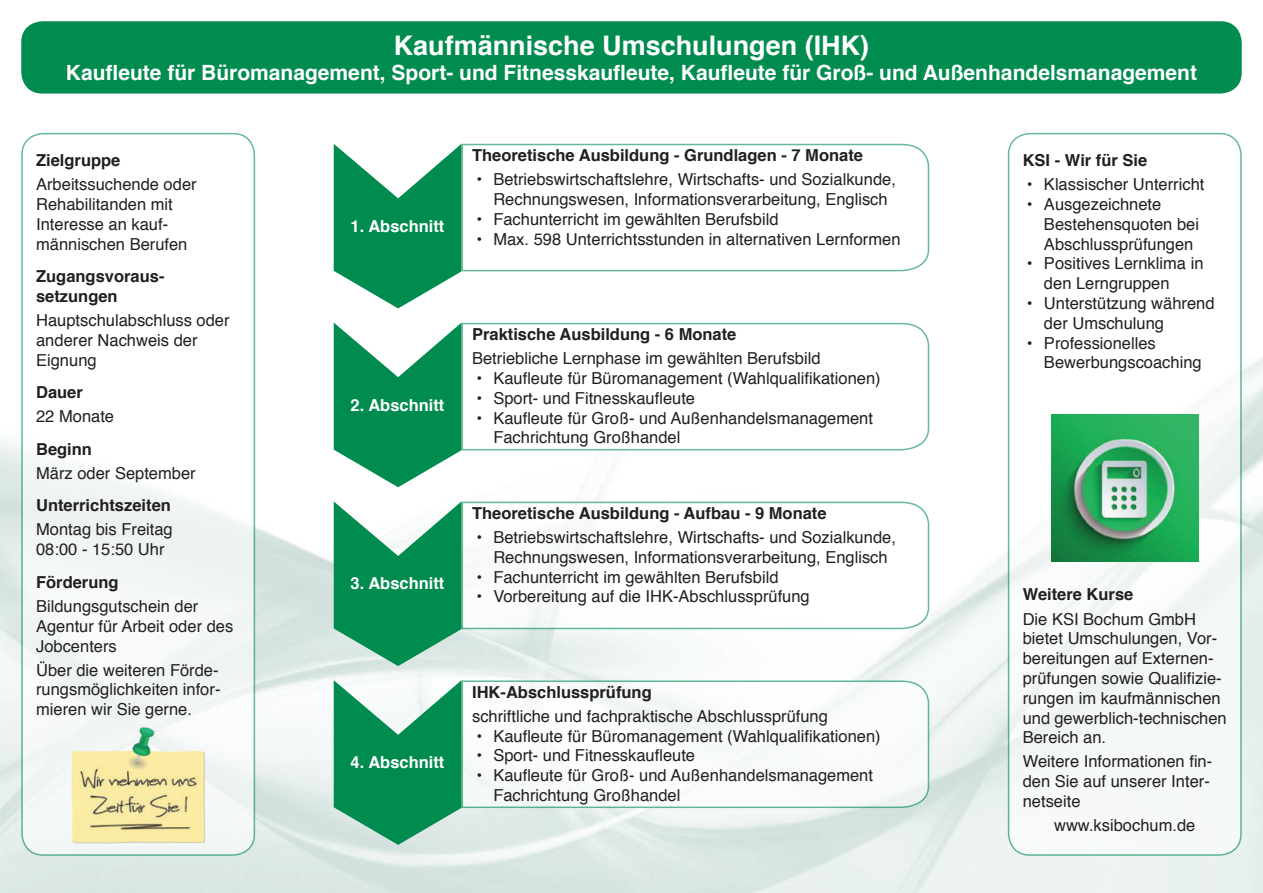
<style>
.page{position:relative;width:1263px;height:893px;background:#fff}
.page>*{position:absolute;margin:0;border:0;box-sizing:border-box;transform-origin:0 0}
.t1{font:700 27px "Helvetica";color:#fff}
.t2{font:700 21px "Helvetica";color:#fff}
.t3{font:16.5px/19.8px "Helvetica";color:#231f20}
.t4{font:700 16.5px/19.8px "Helvetica";color:#231f20}
.t5{font:700 16.5px "Helvetica";color:#fff}
</style>
<div class="page">
<img style="left:0;top:21px;width:1263px;height:872px">
<div style="left:21px;top:21px;width:1221px;height:73px;background:#008c4e;border-radius:21px"></div>
<div style="left:22px;top:134px;width:232px;height:721px;background:linear-gradient(to right,#f9fbfa,#fafbfb);border-radius:21px"></div>
<div style="left:21px;top:133px;width:234px;height:723px;border:2px solid #008c4e;border-radius:21px"></div>
<img style="left:66px;top:722px;width:144px;height:126px">
<svg style="left:461px;top:143px;width:469px;height:129px"></svg>
<svg style="left:334px;top:144px;width:127px;height:164px"></svg>
<svg style="left:461px;top:322px;width:469px;height:129px"></svg>
<svg style="left:334px;top:323px;width:127px;height:164px"></svg>
<svg style="left:461px;top:501px;width:469px;height:129px"></svg>
<svg style="left:334px;top:501px;width:127px;height:165px"></svg>
<svg style="left:461px;top:680px;width:469px;height:129px"></svg>
<svg style="left:334px;top:680px;width:127px;height:165px"></svg>
<div style="left:1008px;top:134px;width:233px;height:721px;background:#fff;border-radius:21px"></div>
<div style="left:1008px;top:133px;width:234px;height:723px;border:2px solid #008c4e;border-radius:21px"></div>
<img style="left:1051px;top:415px;width:147px;height:146px">
<h1 class="t1" style="left:394px;top:23px;width:477px">Kaufmännische Umschulungen (IHK)</h1>
<p class="t2" style="left:66px;top:55px;width:1132px">Kaufleute für Büromanagement, Sport- und Fitnesskaufleute, Kaufleute für Groß- und Außenhandelsmanagement</p>
<p class="t4" style="left:36px;top:151px;width:86px">Zielgruppe</p>
<p class="t3" style="left:36px;top:175px;width:162px">Arbeitssuchende oder<br>Rehabilitanden mit<br>Interesse an kauf&shy;männischen Berufen</p>
<p class="t4" style="left:36px;top:267px;width:130px">Zugangsvoraus&shy;setzungen</p>
<p class="t3" style="left:36px;top:311px;width:195px">Hauptschulabschluss oder anderer Nachweis der<br>Eignung</p>
<p class="t4" style="left:36px;top:383px;width:48px">Dauer</p>
<p class="t3" style="left:36px;top:407px;width:79px">22 Monate</p>
<p class="t4" style="left:36px;top:439px;width:57px">Beginn</p>
<p class="t3" style="left:36px;top:464px;width:161px">März oder September</p>
<p class="t4" style="left:36px;top:496px;width:136px">Unterrichtszeiten</p>
<p class="t3" style="left:36px;top:520px;width:138px">Montag bis Freitag<br>08:00 - 15:50 Uhr</p>
<p class="t4" style="left:36px;top:572px;width:84px">Förderung</p>
<p class="t3" style="left:36px;top:597px;width:199px">Bildungsgutschein der<br>Agentur für Arbeit oder des<br>Jobcenters</p>
<p class="t3" style="left:36px;top:660px;width:186px;text-align:justify">Über die weiteren Förde&shy;rungsmöglichkeiten infor&shy;mieren wir Sie gerne.</p>
<p class="t5" style="left:351px;top:213px;width:95px">1. Abschnitt</p>
<p class="t4" style="left:472px;top:146px;width:392px">Theoretische Ausbildung - Grundlagen - 7 Monate</p>
<p class="t3" style="left:476px;top:171px;width:421px;text-align:center">• Betriebswirtschaftslehre, Wirtschafts- und Sozialkunde,<br>Rechnungswesen, Informationsverarbeitung, Englisch</p>
<p class="t3" style="left:476px;top:211px;width:304px">• Fachunterricht im gewählten Berufsbild</p>
<p class="t3" style="left:476px;top:231px;width:426px">• Max. 598 Unterrichtsstunden in alternativen Lernformen</p>
<p class="t5" style="left:351px;top:391px;width:95px">2. Abschnitt</p>
<p class="t5" style="left:351px;top:570px;width:95px">3. Abschnitt</p>
<p class="t4" style="left:472px;top:325px;width:266px">Praktische Ausbildung - 6 Monate</p>
<p class="t3" style="left:472px;top:349px;width:350px">Betriebliche Lernphase im gewählten Berufsbild</p>
<p class="t3" style="left:476px;top:370px;width:406px">• Kaufleute für Büromanagement (Wahlqualifikationen)</p>
<p class="t3" style="left:476px;top:390px;width:220px">• Sport- und Fitnesskaufleute</p>
<p class="t3" style="left:493px;top:409px;width:381px;text-indent:-17px">• Kaufleute für Groß- und Außenhandelsmanagement<br>Fachrichtung Großhandel</p>
<p class="t4" style="left:472px;top:503px;width:356px">Theoretische Ausbildung - Aufbau - 9 Monate</p>
<p class="t3" style="left:476px;top:529px;width:421px;text-align:center">• Betriebswirtschaftslehre, Wirtschafts- und Sozialkunde,<br>Rechnungswesen, Informationsverarbeitung, Englisch</p>
<p class="t3" style="left:476px;top:568px;width:304px">• Fachunterricht im gewählten Berufsbild</p>
<p class="t3" style="left:476px;top:588px;width:335px">• Vorbereitung auf die IHK-Abschlussprüfung</p>
<p class="t5" style="left:351px;top:749px;width:95px">4. Abschnitt</p>
<p class="t4" style="left:472px;top:682px;width:181px">IHK-Abschlussprüfung</p>
<p class="t3" style="left:472px;top:707px;width:357px">schriftliche und fachpraktische Abschlussprüfung</p>
<p class="t3" style="left:476px;top:727px;width:406px">• Kaufleute für Büromanagement (Wahlqualifikationen)</p>
<p class="t3" style="left:476px;top:747px;width:220px">• Sport- und Fitnesskaufleute</p>
<p class="t3" style="left:493px;top:767px;width:381px;text-indent:-17px">• Kaufleute für Groß- und Außenhandelsmanagement<br>Fachrichtung Großhandel</p>
<p class="t4" style="left:1023px;top:151px;width:126px">KSI - Wir für Sie</p>
<p class="t3" style="left:1027px;top:176px;width:179px">• Klassischer Unterricht</p>
<p class="t3" style="left:1044px;top:196px;width:157px;text-indent:-17px">• Ausgezeichnete<br>Bestehensquoten bei<br>Abschlussprüfungen</p>
<p class="t3" style="left:1044px;top:255px;width:161px;text-indent:-17px">• Positives Lernklima in den Lerngruppen</p>
<p class="t3" style="left:1044px;top:295px;width:172px;text-indent:-17px">• Unterstützung während der Umschulung</p>
<p class="t3" style="left:1044px;top:334px;width:159px;text-indent:-17px">• Professionelles<br>Bewerbungscoaching</p>
<p class="t4" style="left:1023px;top:585px;width:112px">Weitere Kurse</p>
<p class="t3" style="left:1023px;top:609px;width:206px">Die KSI Bochum GmbH bietet Umschulungen, Vor&shy;bereitungen auf Externen&shy;prüfungen sowie Qualifizie&shy;rungen im kaufmännischen und gewerblich-technischen<br>Bereich an.</p>
<p class="t3" style="left:1023px;top:752px;width:191px">Weitere Informationen fin&shy;den Sie auf unserer Inter&shy;netseite</p>
<p class="t3" style="left:1054px;top:816px;width:143px">www.ksibochum.de</p>
</div>
